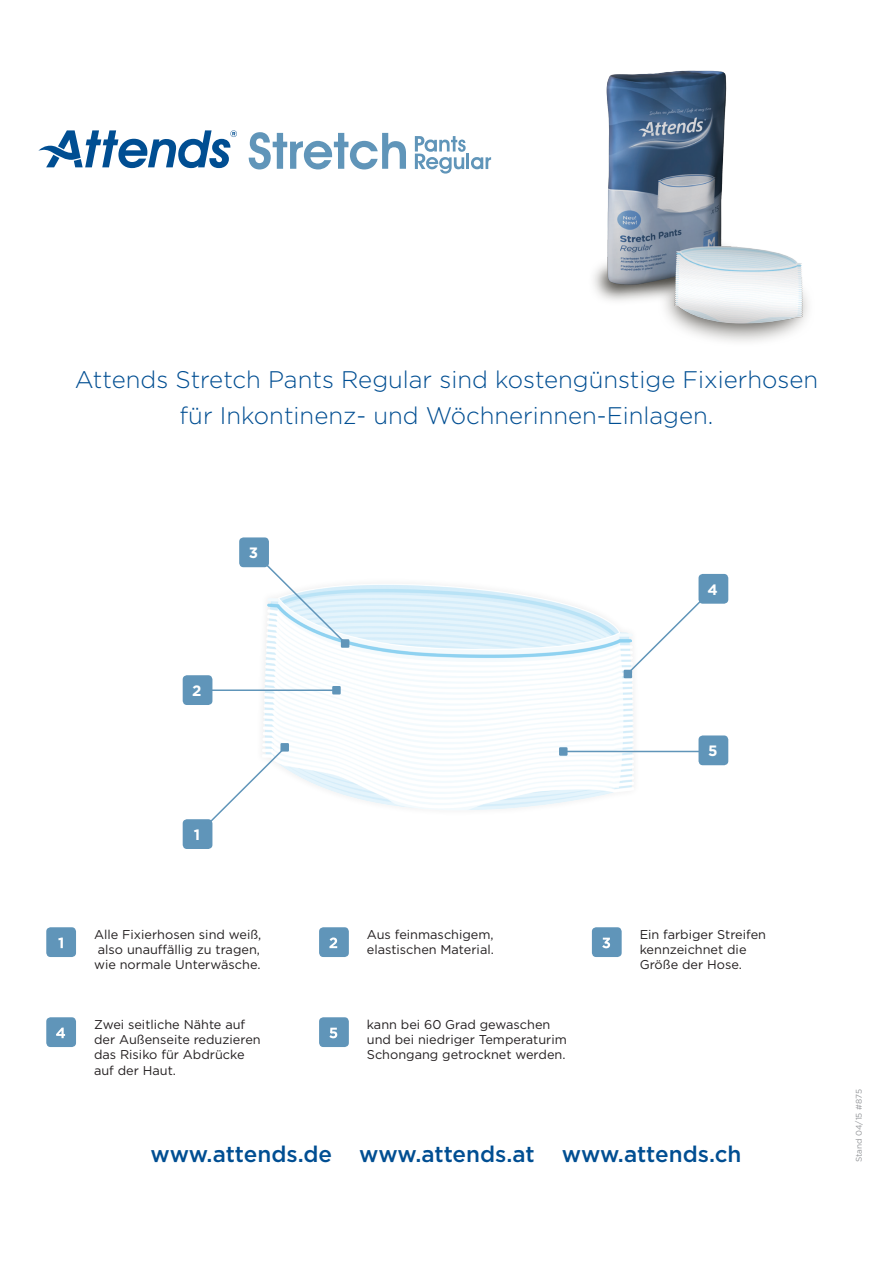
<style>
.page{position:relative;width:893px;height:1263px;background:#fff}
.page>*{position:absolute;margin:0;border:0;box-sizing:border-box;transform-origin:0 0}
.t1{font:300 24px/36px "Gotham";color:#004e92;text-align:center}
.t2{font:500 22.5px "Gotham";color:#004e92}
.t3{font:700 15px "Gotham";color:#fff}
.t4{font:12.75px/15.3px "Gotham";color:#231f20}
.t5{font:8.25px "Gotham";color:#949699}
</style>
<div class="page">
<img style="left:593px;top:70px;width:215px;height:272px">
<svg style="left:38px;top:130px;width:199px;height:38px"></svg>
<svg style="left:249px;top:132px;width:157px;height:37px"></svg>
<svg style="left:415px;top:136px;width:76px;height:38px"></svg>
<img style="left:240px;top:566px;width:442px;height:244px">
<div style="left:46px;top:927px;width:30px;height:30px;background:#6095b9;border-radius:4px"></div>
<svg style="left:58px;top:937px;width:5px;height:11px"></svg>
<div style="left:319px;top:927px;width:30px;height:30px;background:#6095b9;border-radius:4px"></div>
<svg style="left:329px;top:937px;width:8px;height:11px"></svg>
<div style="left:592px;top:927px;width:30px;height:30px;background:#6095b9;border-radius:4px"></div>
<svg style="left:602px;top:938px;width:8px;height:10px"></svg>
<div style="left:46px;top:1017px;width:30px;height:30px;background:#6095b9;border-radius:4px"></div>
<svg style="left:56px;top:1027px;width:9px;height:11px"></svg>
<div style="left:319px;top:1017px;width:30px;height:30px;background:#6095b9;border-radius:4px"></div>
<svg style="left:329px;top:1028px;width:8px;height:10px"></svg>
<div style="left:183px;top:819px;width:29px;height:30px;background:#6095b9;border-radius:4px"></div>
<svg style="left:204px;top:744px;width:84px;height:84px"></svg>
<div style="left:280px;top:743px;width:9px;height:8px;background:#6095b9"></div>
<div style="left:183px;top:675px;width:29px;height:30px;background:#6095b9;border-radius:4px"></div>
<hr style="left:208px;top:689px;width:126px;height:2px;background:#6095b9">
<div style="left:332px;top:686px;width:9px;height:8px;background:#6095b9"></div>
<div style="left:239px;top:537px;width:30px;height:30px;background:#6095b9;border-radius:4px"></div>
<div style="left:698px;top:574px;width:30px;height:30px;background:#6095b9;border-radius:4px"></div>
<svg style="left:624px;top:593px;width:85px;height:84px"></svg>
<div style="left:624px;top:670px;width:8px;height:8px;background:#6095b9"></div>
<div style="left:698px;top:735px;width:30px;height:30px;background:#6095b9;border-radius:4px"></div>
<hr style="left:565px;top:751px;width:141px;height:1px;background:#6095b9">
<div style="left:559px;top:747px;width:9px;height:9px;background:#6095b9"></div>
<svg style="left:264px;top:563px;width:85px;height:83px"></svg>
<div style="left:341px;top:639px;width:8px;height:9px;background:#6095b9"></div>
<p class="t1" style="left:75px;top:361px;width:745px">Attends Stretch Pants Regular sind kostengünstige Fixierhosen für Inkontinenz- und Wöchnerinnen-Einlagen.</p>
<p class="t3" style="left:249px;top:543px;width:11px">3</p>
<p class="t3" style="left:192px;top:681px;width:11px">2</p>
<p class="t3" style="left:194px;top:825px;width:8px">1</p>
<p class="t3" style="left:708px;top:579px;width:12px">4</p>
<p class="t3" style="left:708px;top:741px;width:11px">5</p>
<p class="t4" style="left:94px;top:926px;width:169px;text-align:center">Alle Fixierhosen sind weiß, also unauffällig zu tragen, wie normale Unterwäsche.</p>
<p class="t4" style="left:367px;top:926px;width:128px">Aus feinmaschigem, elastischen Material.</p>
<p class="t4" style="left:640px;top:926px;width:128px">Ein farbiger Streifen kennzeichnet die<br>Größe der Hose.</p>
<p class="t4" style="left:94px;top:1016px;width:168px">Zwei seitliche Nähte auf der Außenseite reduzieren das Risiko für Abdrücke auf der Haut.</p>
<p class="t4" style="left:367px;top:1016px;width:202px">kann bei 60 Grad gewaschen und bei niedriger Temperaturim<br>Schongang getrocknet werden.</p>
<p class="t2" style="left:151px;top:1140px;width:592px">www.attends.de www.attends.at www.attends.ch</p>
<p class="t5" style="left:853px;top:1162px;width:75px;rotate:-90deg">Stand 04/15 #875</p>
</div>
